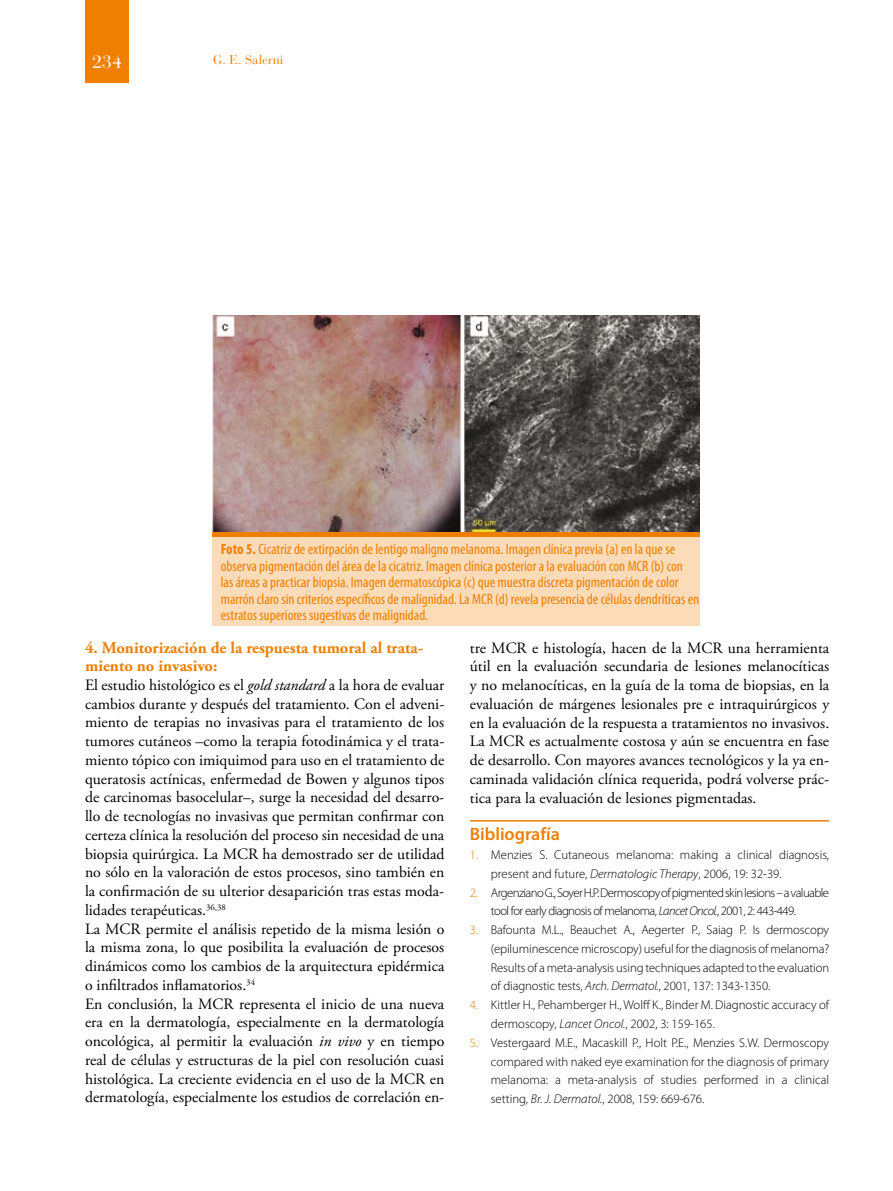
<style>
.page{position:relative;width:893px;height:1191px;background:#fff}
.page>*{position:absolute;margin:0;border:0;box-sizing:border-box;transform-origin:0 0}
.t1{font:600 18px "Myriad Pro";color:#ee7f00}
.t2{font:18px "Bauer Bodoni";color:#fff}
.t3{font:700 16.5px/18px "Adobe Garamond Pro";color:#ee7f00}
.t4{font:15.75px/18.8px "Adobe Garamond Pro";color:#000}
.t5{font:condensed 15px/16.5px "Myriad Pro";color:#ee7f00}
.t6{font:300 12.75px/18.8px "Myriad Pro";color:#000}
.t7{font:300 12.75px/18.8px "Myriad Pro";letter-spacing:-.045em;color:#000}
.t8{font:12.75px "Bauer Bodoni";color:#ee7f00}
.s1{font-weight:700}
.s2{font-style:italic}
.s3{color:#ee7f00}
</style>
<div class="page">
<div style="left:85px;top:0;width:44px;height:82px;background:#ee7f00"></div>
<hr style="left:470px;top:820px;width:359px;height:1px;background:#ee7f00">
<img style="left:212px;top:315px;width:488px;height:217px">
<div style="left:212px;top:536px;width:488px;height:90px;background:#fcdbb9"></div>
<hr style="left:212px;top:532px;width:488px;height:4px;background:#ee7f00">
<p class="t2" style="left:92px;top:51px;width:32px">234</p>
<p class="t8" style="left:213px;top:52px;width:72px">G. E. Salerni</p>
<p class="t5" style="left:221px;top:540px;width:480px"><span class="s1">Foto 5.</span> Cicatriz de extirpación de lentigo maligno melanoma. Imagen clínica previa (a) en la que se observa pigmentación del área de la cicatriz. Imagen clínica posterior a la evaluación con MCR (b) con las áreas a practicar biopsia. Imagen dermatoscópica (c) que muestra discreta pigmentación de color marrón claro sin criterios específicos de malignidad. La MCR (d) revela presencia de células dendríticas en estratos superiores sugestivas de malignidad.</p>
<p class="t3" style="left:85px;top:639px;width:340px">4. Monitorización de la respuesta tumoral al trata&shy;miento no invasivo:</p>
<p class="t4" style="left:85px;top:676px;width:361px">El estudio histológico es el <span class="s2">gold standard</span> a la hora de evaluar cambios durante y después del tratamiento. Con el adveni&shy;miento de terapias no invasivas para el tratamiento de los tumores cutáneos –como la terapia fotodinámica y el trata&shy;miento tópico con imiquimod para uso en el tratamiento de queratosis actínicas, enfermedad de Bowen y algunos tipos de carcinomas basocelular–, surge la necesidad del desarro&shy;llo de tecnologías no invasivas que permitan confirmar con certeza clínica la resolución del proceso sin necesidad de una biopsia quirúrgica. La MCR ha demostrado ser de utilidad no sólo en la valoración de estos procesos, sino también en la confirmación de su ulterior desaparición tras estas moda&shy;lidades terapéuticas.<sup>36,38<br></sup>La MCR permite el análisis repetido de la misma lesión o la misma zona, lo que posibilita la evaluación de procesos dinámicos como los cambios de la arquitectura epidérmica o infiltrados inflamatorios.<sup>34<br></sup>En conclusión, la MCR representa el inicio de una nueva era en la dermatología, especialmente en la dermatología oncológica, al permitir la evaluación <span class="s2">in vivo</span> y en tiempo real de células y estructuras de la piel con resolución cuasi histológica. La creciente evidencia en el uso de la MCR en dermatología, especialmente los estudios de correlación en-</p>
<p class="t4" style="left:470px;top:638px;width:361px;text-align:justify">tre MCR e histología, hacen de la MCR una herramienta útil en la evaluación secundaria de lesiones melanocíticas y no melanocíticas, en la guía de la toma de biopsias, en la evaluación de márgenes lesionales pre e intraquirúrgicos y en la evaluación de la respuesta a tratamientos no invasivos.<br>La MCR es actualmente costosa y aún se encuentra en fase de desarrollo. Con mayores avances tecnológicos y la ya en&shy;caminada validación clínica requerida, podrá volverse prác&shy;tica para la evaluación de lesiones pigmentadas.</p>
<p class="t1" style="left:470px;top:823px;width:92px">Bibliografía</p>
<p class="t6" style="left:491px;top:845px;width:340px;text-indent:-21px"><span class="s3">1.</span> Menzies S. Cutaneous melanoma: making a clinical diagnosis, present and future, <span class="s2">Dermatologic Therapy</span>, 2006, 19: 32-39.</p>
<p class="t7" style="left:491px;top:883px;width:340px;text-indent:-21px"><span class="s3">2.</span> Argenziano G., Soyer H.P. Dermoscopy of pigmented skin lesions – a valuable tool for early diagnosis of melanoma, <span class="s2">Lancet Oncol.</span>, 2001, 2: 443-449.</p>
<p class="t6" style="left:491px;top:920px;width:340px;text-align:justify;text-indent:-21px"><span class="s3">3.</span> Bafounta M.L., Beauchet A., Aegerter P., Saiag P. Is dermoscopy (epiluminescence microscopy) useful for the diagnosis of melanoma?<br>Results of a meta-analysis using techniques adapted to the evaluation of diagnostic tests, <span class="s2">Arch. Dermatol.</span>, 2001, 137: 1343-1350.</p>
<p class="t6" style="left:491px;top:995px;width:340px;text-indent:-21px"><span class="s3">4.</span> Kittler H., Pehamberger H., Wolff K., Binder M. Diagnostic accuracy of dermoscopy, <span class="s2">Lancet Oncol.</span>, 2002, 3: 159-165.</p>
<p class="t6" style="left:491px;top:1033px;width:340px;text-align:justify;text-indent:-21px"><span class="s3">5.</span> Vestergaard M.E., Macaskill P., Holt P.E., Menzies S.W. Dermoscopy compared with naked eye examination for the diagnosis of primary melanoma: a meta-analysis of studies performed in a clinical setting, <span class="s2">Br. J. Dermatol.</span>, 2008, 159: 669-676.</p>
</div>
